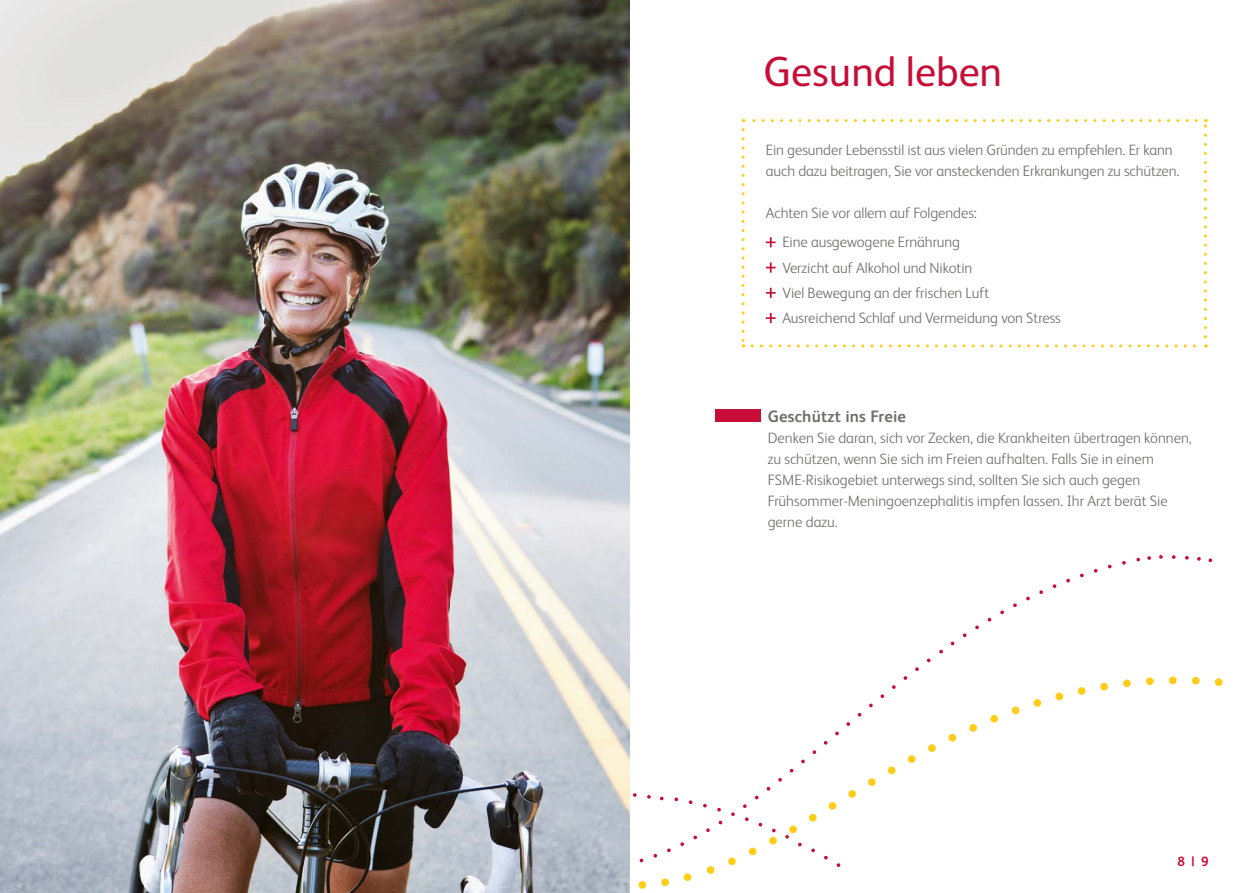
<style>
.page{position:relative;width:1259px;height:893px;background:#fff}
.page>*{position:absolute;margin:0;border:0;box-sizing:border-box;transform-origin:0 0}
.t1{font:42px "FS Albert Pro";color:#c60e38}
.t2{font:700 16.5px "FS Albert Pro";letter-spacing:.01em;color:#6f6f6e}
.t3{font:300 15px/21px "FS Albert Pro";letter-spacing:-.005em;color:#6f6f6e}
.t4{font:700 13.5px "FS Albert Pro";color:#c60e38}
</style>
<div class="page">
<svg style="left:1052px;top:584px;width:4px;height:4px"></svg>
<svg style="left:1080px;top:573px;width:4px;height:4px"></svg>
<svg style="left:1039px;top:590px;width:4px;height:4px"></svg>
<svg style="left:1066px;top:578px;width:4px;height:4px"></svg>
<svg style="left:1122px;top:561px;width:4px;height:4px"></svg>
<svg style="left:1136px;top:558px;width:4px;height:3px"></svg>
<svg style="left:1093px;top:569px;width:4px;height:4px"></svg>
<svg style="left:812px;top:750px;width:4px;height:4px"></svg>
<svg style="left:823px;top:741px;width:4px;height:4px"></svg>
<svg style="left:846px;top:722px;width:4px;height:4px"></svg>
<svg style="left:857px;top:713px;width:4px;height:4px"></svg>
<svg style="left:801px;top:759px;width:4px;height:4px"></svg>
<svg style="left:766px;top:787px;width:4px;height:4px"></svg>
<svg style="left:778px;top:778px;width:4px;height:4px"></svg>
<svg style="left:755px;top:795px;width:4px;height:4px"></svg>
<svg style="left:835px;top:731px;width:4px;height:4px"></svg>
<svg style="left:892px;top:685px;width:4px;height:4px"></svg>
<svg style="left:903px;top:676px;width:4px;height:4px"></svg>
<svg style="left:880px;top:694px;width:4px;height:4px"></svg>
<svg style="left:963px;top:633px;width:4px;height:4px"></svg>
<svg style="left:950px;top:641px;width:4px;height:4px"></svg>
<svg style="left:939px;top:649px;width:4px;height:4px"></svg>
<svg style="left:869px;top:703px;width:4px;height:4px"></svg>
<svg style="left:927px;top:658px;width:4px;height:4px"></svg>
<svg style="left:975px;top:625px;width:4px;height:4px"></svg>
<svg style="left:915px;top:667px;width:4px;height:4px"></svg>
<svg style="left:743px;top:804px;width:4px;height:4px"></svg>
<svg style="left:706px;top:828px;width:4px;height:4px"></svg>
<svg style="left:718px;top:820px;width:4px;height:4px"></svg>
<svg style="left:680px;top:842px;width:4px;height:4px"></svg>
<svg style="left:653px;top:854px;width:4px;height:4px"></svg>
<svg style="left:667px;top:848px;width:4px;height:4px"></svg>
<svg style="left:639px;top:858px;width:4px;height:4px"></svg>
<svg style="left:693px;top:835px;width:4px;height:4px"></svg>
<svg style="left:1013px;top:603px;width:4px;height:4px"></svg>
<svg style="left:1000px;top:610px;width:4px;height:4px"></svg>
<svg style="left:1026px;top:596px;width:4px;height:4px"></svg>
<svg style="left:633px;top:793px;width:3px;height:4px"></svg>
<svg style="left:647px;top:795px;width:4px;height:4px"></svg>
<svg style="left:745px;top:817px;width:4px;height:4px"></svg>
<svg style="left:907px;top:755px;width:9px;height:8px"></svg>
<div style="left:1123px;top:679px;width:8px;height:8px;background:#fecd1a;border-radius:50%"></div>
<svg style="left:1145px;top:677px;width:8px;height:8px"></svg>
<svg style="left:809px;top:814px;width:8px;height:8px"></svg>
<svg style="left:1055px;top:692px;width:8px;height:8px"></svg>
<svg style="left:706px;top:866px;width:9px;height:8px"></svg>
<svg style="left:928px;top:744px;width:8px;height:8px"></svg>
<svg style="left:848px;top:790px;width:8px;height:8px"></svg>
<svg style="left:948px;top:733px;width:8px;height:9px"></svg>
<svg style="left:828px;top:802px;width:9px;height:8px"></svg>
<svg style="left:1100px;top:682px;width:8px;height:9px"></svg>
<svg style="left:1077px;top:687px;width:9px;height:8px"></svg>
<svg style="left:969px;top:724px;width:8px;height:8px"></svg>
<svg style="left:1192px;top:677px;width:7px;height:7px"></svg>
<svg style="left:868px;top:778px;width:8px;height:8px"></svg>
<svg style="left:661px;top:878px;width:8px;height:8px"></svg>
<svg style="left:1011px;top:706px;width:9px;height:8px"></svg>
<svg style="left:990px;top:715px;width:8px;height:8px"></svg>
<svg style="left:728px;top:857px;width:8px;height:8px"></svg>
<svg style="left:1214px;top:678px;width:8px;height:8px"></svg>
<svg style="left:1169px;top:676px;width:7px;height:8px"></svg>
<svg style="left:1033px;top:699px;width:8px;height:8px"></svg>
<svg style="left:887px;top:766px;width:9px;height:8px"></svg>
<svg style="left:748px;top:847px;width:9px;height:8px"></svg>
<svg style="left:683px;top:873px;width:9px;height:8px"></svg>
<div style="left:638px;top:881px;width:8px;height:8px;background:#fecd1a;border-radius:4px"></div>
<svg style="left:758px;top:822px;width:4px;height:4px"></svg>
<svg style="left:731px;top:812px;width:4px;height:4px"></svg>
<svg style="left:674px;top:797px;width:4px;height:4px"></svg>
<svg style="left:836px;top:863px;width:4px;height:4px"></svg>
<svg style="left:824px;top:855px;width:4px;height:4px"></svg>
<svg style="left:811px;top:848px;width:4px;height:4px"></svg>
<svg style="left:703px;top:804px;width:4px;height:3px"></svg>
<svg style="left:688px;top:800px;width:4px;height:4px"></svg>
<svg style="left:785px;top:825px;width:17px;height:21px"></svg>
<svg style="left:717px;top:808px;width:4px;height:3px"></svg>
<svg style="left:769px;top:828px;width:8px;height:17px"></svg>
<svg style="left:1147px;top:556px;width:4px;height:4px"></svg>
<svg style="left:1159px;top:555px;width:4px;height:4px"></svg>
<svg style="left:1172px;top:555px;width:3px;height:4px"></svg>
<svg style="left:1185px;top:556px;width:4px;height:4px"></svg>
<svg style="left:1197px;top:557px;width:4px;height:4px"></svg>
<svg style="left:1208px;top:558px;width:4px;height:4px"></svg>
<img style="left:0;top:0;width:629px;height:893px">
<div style="left:714px;top:409px;width:46px;height:13px;background:#c60e38"></div>
<svg style="left:766px;top:237px;width:9px;height:10px"></svg>
<svg style="left:766px;top:262px;width:9px;height:11px"></svg>
<svg style="left:766px;top:288px;width:9px;height:10px"></svg>
<svg style="left:766px;top:313px;width:9px;height:10px"></svg>
<svg style="left:752px;top:344px;width:444px;height:3px"></svg>
<svg style="left:741px;top:130px;width:3px;height:217px"></svg>
<svg style="left:1204px;top:119px;width:2px;height:218px"></svg>
<svg style="left:743px;top:119px;width:453px;height:3px"></svg>
<h1 class="t1" style="left:763px;top:42px;width:240px">Gesund leben</h1>
<p class="t3" style="left:766px;top:138px;width:415px">Ein gesunder Lebensstil ist aus vielen Gründen zu empfehlen. Er kann auch dazu beitragen, Sie vor ansteckenden Erkrankungen zu schützen.</p>
<p class="t3" style="left:766px;top:197px;width:213px;line-height:29.5px;text-align:center">Achten Sie vor allem auf Folgendes:<br>Eine ausgewogene Ernährung</p>
<p class="t3" style="left:782px;top:254px;width:280px;line-height:25.2px">Verzicht auf Alkohol und Nikotin<br>Viel Bewegung an der frischen Luft<br>Ausreichend Schlaf und Vermeidung von Stress</p>
<p class="t2" style="left:767px;top:404px;width:140px">Geschützt ins Freie</p>
<p class="t3" style="left:767px;top:426px;width:425px">Denken Sie daran, sich vor Zecken, die Krankheiten übertragen können, zu schützen, wenn Sie sich im Freien aufhalten. Falls Sie in einem FSME-Risikogebiet unterwegs sind, sollten Sie sich auch gegen Frühsommer-Meningoenzephalitis impfen lassen. Ihr Arzt berät Sie gerne dazu.</p>
<p class="t4" style="left:1177px;top:852px;width:33px">8 | 9</p>
</div>
